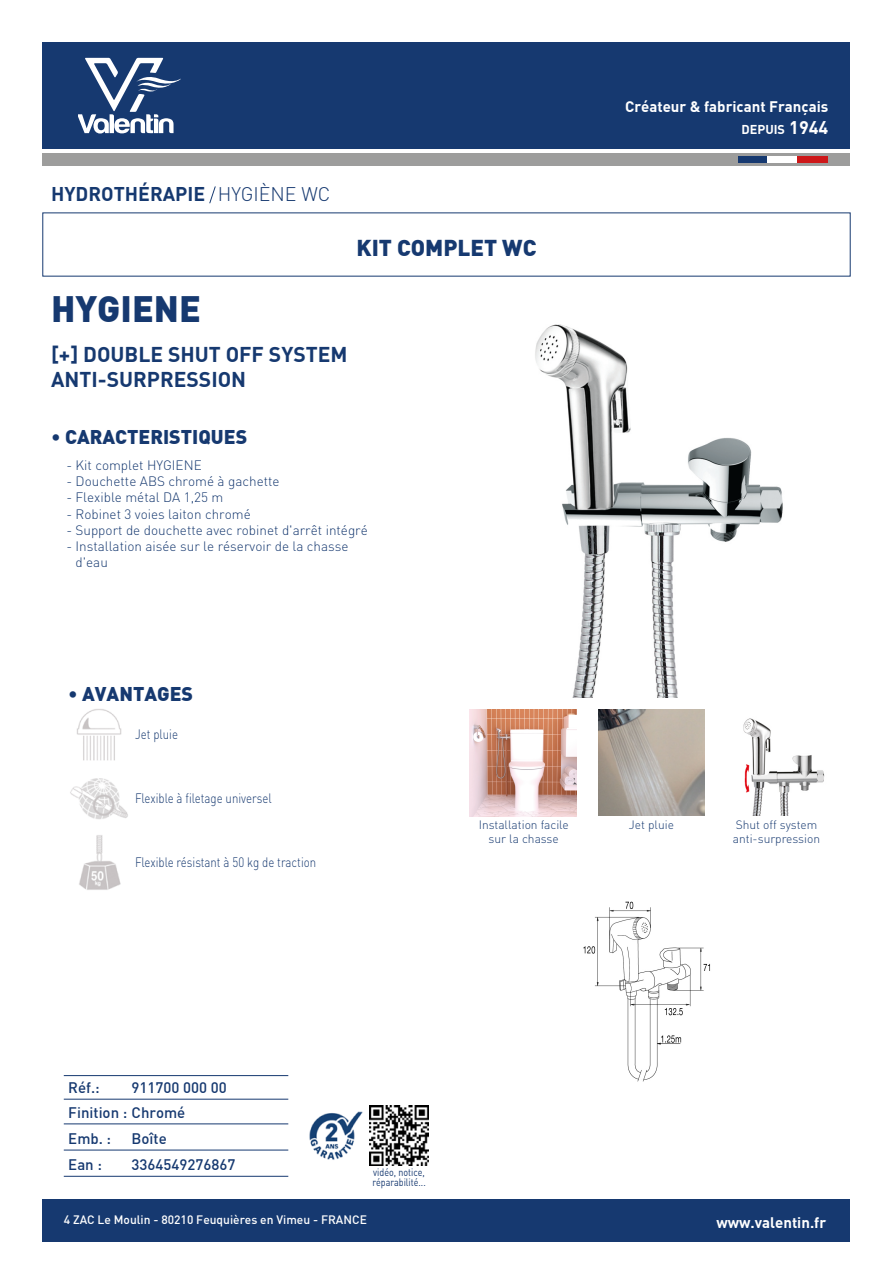
<style>
.page{position:relative;width:893px;height:1263px;background:#fff}
.page>*{position:absolute;margin:0;border:0;box-sizing:border-box;transform-origin:0 0}
.t1{font:36px "DIN Black";color:#163970}
.t2{font:22.5px "DIN Black";color:#163970}
.t3{font:21px/25.2px "DINBOLD Bold";color:#163970}
.t4{font:19.5px "DINBLACK Black";color:#163970}
.t5{font:19.5px "DIN Bold";color:#163970}
.t6{font:15px/26.1px "DINMEDIUM Medium";color:#163970}
.t7{font:15px "DINBOLD Bold";color:#fff}
.t8{font:300 13.5px/16.2px "DIN";color:#163970}
.t9{font:300 13.5px "DIN";color:#163970;scale:.85 1}
.t10{font:12.6px "DINBOLD Bold";color:#fff}
.t11{font:300 12px/14.4px "DIN";color:#163970;text-align:center}
.t12{font:12px "DINMEDIUM Medium";color:#fff}
.t13{font:10.5px/9.8px "DINREGULAR";color:#163970;scale:.85 1}
.s1{font-family:"DIN";font-weight:300}
.s2{font-family:"DIN Bold"}
.s3{font-size:18px}
</style>
<div class="page">
<div style="left:43px;top:43px;width:807px;height:106px;background:#163970"></div>
<div style="left:43px;top:1199px;width:807px;height:43px;background:#163970"></div>
<svg style="left:79px;top:58px;width:102px;height:76px"></svg>
<div style="left:43px;top:153px;width:807px;height:13px;background:#9d9d9c"></div>
<div style="left:738px;top:156px;width:30px;height:7px;background:#163970"></div>
<div style="left:768px;top:156px;width:30px;height:7px;background:#fff"></div>
<div style="left:798px;top:156px;width:30px;height:7px;background:#cd1719"></div>
<img style="left:309px;top:1111px;width:54px;height:49px">
<img style="left:369px;top:1106px;width:60px;height:59px">
<hr style="left:64px;top:1075px;width:224px;height:1px;background:#163970">
<hr style="left:64px;top:1123px;width:224px;height:1px;background:#163970">
<hr style="left:64px;top:1150px;width:224px;height:1px;background:#163970">
<hr style="left:64px;top:1176px;width:224px;height:1px;background:#163970">
<hr style="left:64px;top:1099px;width:224px;height:1px;background:#163970">
<img style="left:598px;top:709px;width:106px;height:106px">
<svg style="left:209px;top:186px;width:7px;height:17px"></svg>
<img style="left:77px;top:709px;width:45px;height:52px">
<img style="left:70px;top:778px;width:58px;height:41px">
<img style="left:79px;top:835px;width:42px;height:55px">
<img style="left:583px;top:901px;width:127px;height:181px">
<img style="left:743px;top:718px;width:82px;height:97px">
<img style="left:470px;top:709px;width:107px;height:107px">
<img style="left:535px;top:324px;width:248px;height:374px">
<h3 class="t5" style="left:51px;top:181px;width:281px">HYDROTHÉRAPIE <span class="s1">HYGIÈNE WC</span></h3>
<h2 class="t2" style="left:357px;top:233px;width:181px">KIT COMPLET WC</h2>
<h1 class="t1" style="left:51px;top:285px;width:152px">HYGIENE</h1>
<h3 class="t3" style="left:51px;top:341px;width:298px">[+] DOUBLE SHUT OFF SYSTEM<br>ANTI-SURPRESSION</h3>
<h3 class="t4" style="left:51px;top:423px;width:198px"><span class="s2">•</span> CARACTERISTIQUES</h3>
<p class="t8" style="left:66px;top:457px;width:137px">- Kit complet HYGIENE</p>
<p class="t8" style="left:66px;top:473px;width:215px">- Douchette ABS chromé à gachette</p>
<p class="t8" style="left:66px;top:489px;width:159px">- Flexible métal DA 1,25 m</p>
<p class="t8" style="left:66px;top:505px;width:186px">- Robinet 3 voies laiton chromé</p>
<p class="t8" style="left:66px;top:522px;width:303px">- Support de douchette avec robinet d'arrêt intégré</p>
<p class="t8" style="left:76px;top:538px;width:275px;text-indent:-9px">- Installation aisée sur le réservoir de la chasse d'eau</p>
<h3 class="t4" style="left:68px;top:681px;width:127px"><span class="s2">•</span> AVANTAGES</h3>
<p class="t9" style="left:135px;top:726px;width:52px">Jet pluie</p>
<p class="t9" style="left:135px;top:789px;width:162px">Flexible à filetage universel</p>
<p class="t7" style="left:625px;top:97px;width:205px">Créateur &amp; fabricant Français</p>
<p class="t10" style="left:741px;top:121px;width:88px">DEPUIS <span class="s3">1944</span></p>
<p class="t9" style="left:135px;top:854px;width:215px">Flexible résistant à 50 kg de traction</p>
<p class="t11" style="left:479px;top:817px;width:91px">Installation facile sur la chasse</p>
<p class="t11" style="left:629px;top:817px;width:47px">Jet pluie</p>
<p class="t11" style="left:733px;top:817px;width:89px;text-align:left">Shut off system anti-surpression</p>
<p class="t6" style="left:68px;top:1074px;width:119px;line-height:24.9px">Réf.:<br>Finition : Chromé</p>
<p class="t6" style="left:68px;top:1125px;width:44px">Emb. :<br>Ean :</p>
<p class="t6" style="left:132px;top:1074px;width:97px">911700 000 00</p>
<p class="t6" style="left:132px;top:1125px;width:105px">Boîte<br>3364549276867</p>
<p class="t13" style="left:372px;top:1167px;width:64px">vidéo, notice, réparabilité...</p>
<p class="t12" style="left:64px;top:1212px;width:305px">4 ZAC Le Moulin - 80210 Feuquières en Vimeu - FRANCE</p>
<p class="t7" style="left:716px;top:1212px;width:111px">www.valentin.fr</p>
</div>
